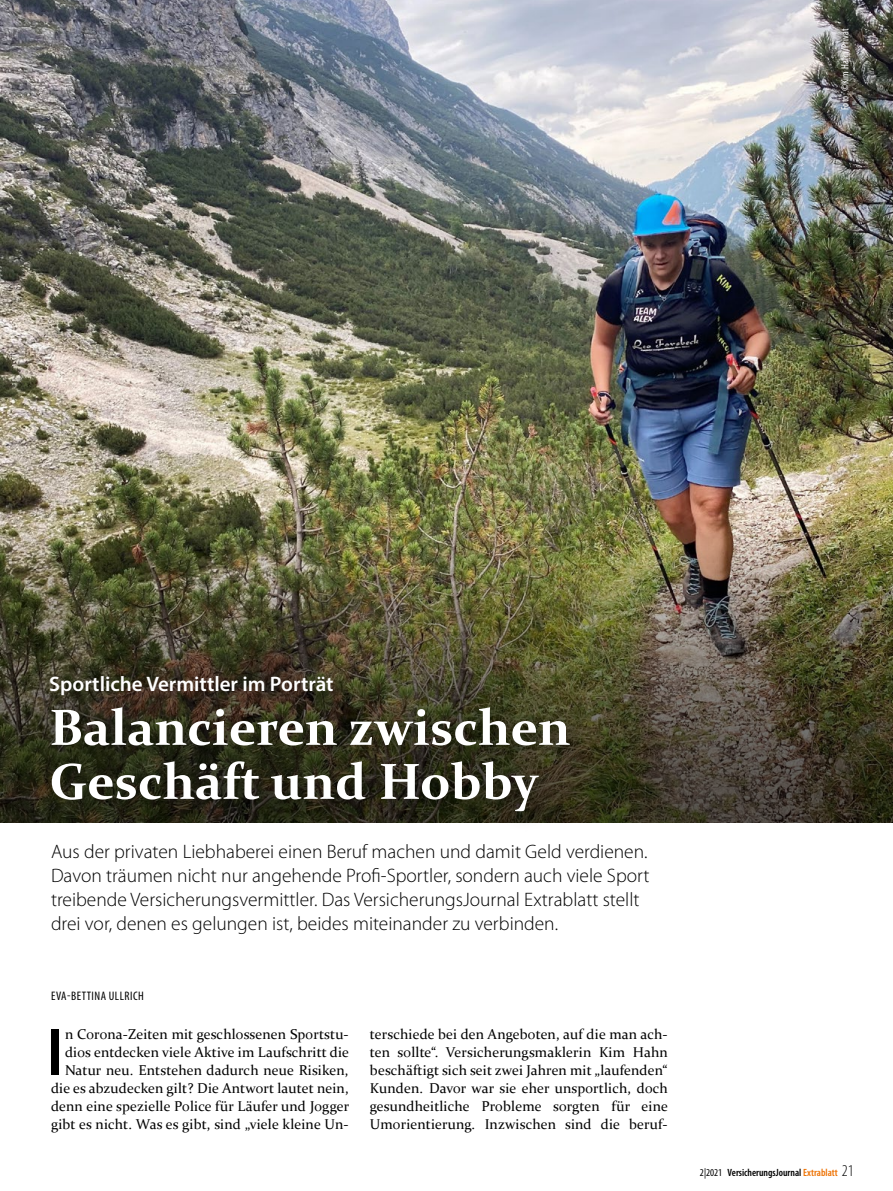
<style>
.page{position:relative;width:893px;height:1191px;background:#fff}
.page>*{position:absolute;margin:0;border:0;box-sizing:border-box;transform-origin:0 0}
.t1{font:600 condensed 67.65px "Myriad Pro";color:#000}
.t2{font:700 51px/54px "Constantia";color:#fff}
.t3{font:600 21px "Myriad Pro";color:#fff}
.t4{font:300 19.5px/24px "Myriad Pro";color:#000}
.t5{font:14.25px/18px "Constantia";letter-spacing:.01em;color:#000;text-align:right}
.t6{font:condensed 12.3px "Myriad Pro";letter-spacing:.04em;color:#000}
.t7{font:600 condensed 10.5px "Myriad Pro";color:#000}
.t8{font:condensed 10.5px "Myriad Pro";letter-spacing:.02em;color:#fff}
.s1{font-weight:400}
.s2{color:#ee7203}
.s3{font-weight:300;font-size:16.5px}
</style>
<div class="page">
<img style="left:0;top:0;width:893px;height:510px">
<img style="left:0;top:510px;width:893px;height:312px">
<div style="left:829px;top:17px;width:30px;height:104px;background:#000;opacity:.75"></div>
<div style="left:36px;top:662px;width:553px;height:171px;background:#000;opacity:.65"></div>
<p class="t8" style="left:838px;top:110px;width:84px;rotate:-90deg">Foto: ©Kim Hahn/Privat</p>
<h3 class="t3" style="left:49px;top:670px;width:286px">Sportliche Vermittler im Porträt</h3>
<h2 class="t2" style="left:49px;top:698px;width:523px">Balancieren zwischen<br>Geschäft und Hobby</h2>
<p class="t4" style="left:51px;top:839px;width:600px">Aus der privaten Liebhaberei einen Beruf machen und damit Geld verdienen.<br>Davon träumen nicht nur angehende Profi-Sportler, sondern auch viele Sport treibende Versicherungsvermittler. Das VersicherungsJournal Extrablatt stellt drei vor, denen es gelungen ist, beides miteinander zu verbinden.</p>
<p class="t6" style="left:51px;top:988px;width:94px">EVA-BETTINA ULLRICH</p>
<h1 class="t1" style="left:47px;top:1010px;width:17px">I</h1>
<p class="t5" style="left:51px;top:1024px;width:300px">n Corona-Zeiten mit geschlossenen Sportstu&shy;dios entdecken viele Aktive im Laufschritt die Natur neu. Entstehen dadurch neue Risiken, die es abzudecken gilt? Die Antwort lautet nein, denn eine spezielle Police für Läufer und Jogger gibt es nicht. Was es gibt, sind „viele kleine Un-</p>
<p class="t5" style="left:370px;top:1024px;width:299px;text-align:justify">terschiede bei den Angeboten, auf die man ach&shy;ten sollte“. Versicherungsmaklerin Kim Hahn beschäftigt sich seit zwei Jahren mit „laufenden“ Kunden. Davor war sie eher unsportlich, doch gesundheitliche Probleme sorgten für eine Umorientierung. Inzwischen sind die beruf-</p>
<p class="t7" style="left:700px;top:1166px;width:155px"><span class="s1">2|2021</span> VersicherungsJournal <span class="s2">Extrablatt</span> <span class="s3">21</span></p>
</div>
